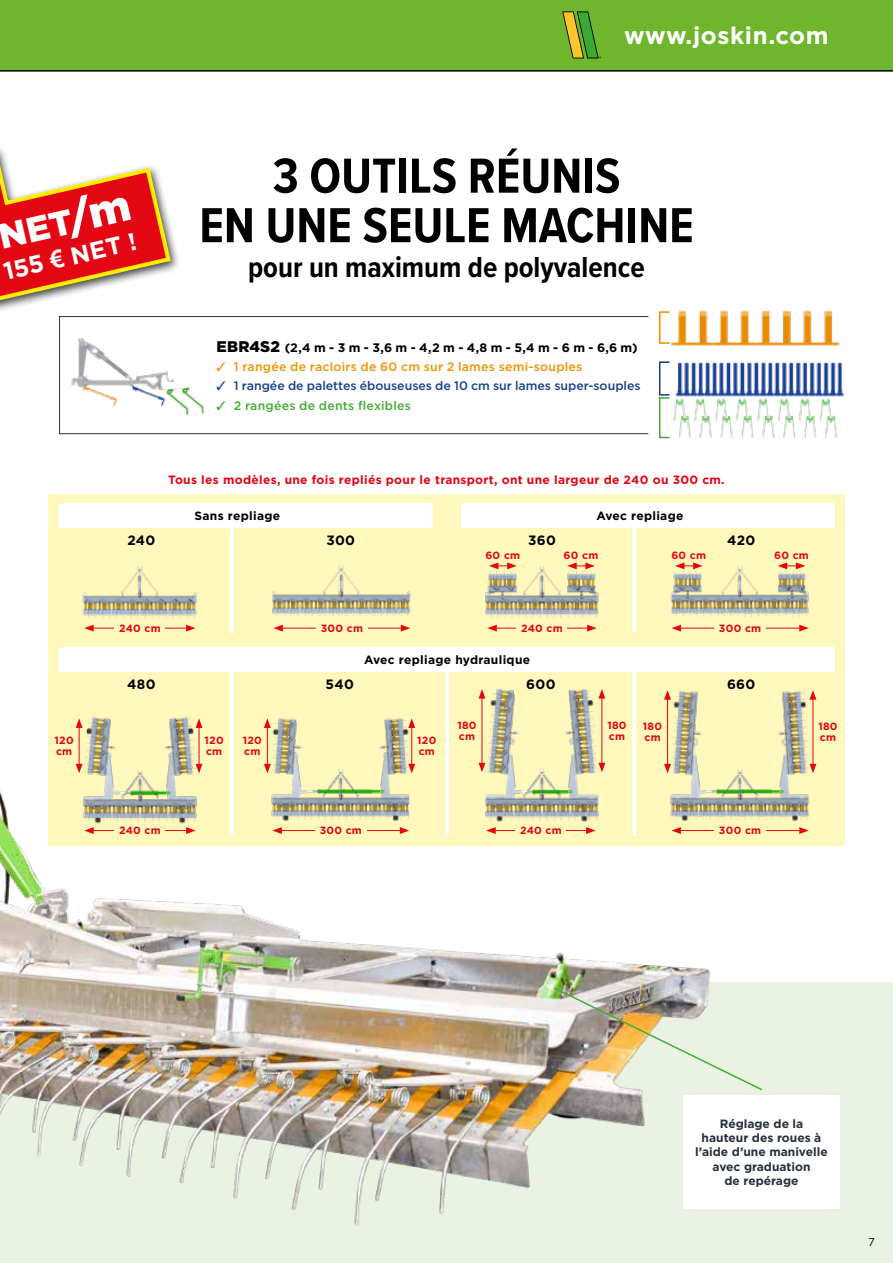
<style>
.page{position:relative;width:893px;height:1263px;background:#fff}
.page>*{position:absolute;margin:0;border:0;box-sizing:border-box;transform-origin:0 0}
.t1{font:700 51px/49.5px "Proxima Nova Cond";color:#000;text-align:center}
.t2{font:900 35.1px "Gotham";color:#fff}
.t3{font:700 30px "Proxima Nova Cond";color:#000}
.t4{font:700 24.45px "Gotham";color:#fff}
.t5{font:700 24px "Gotham";letter-spacing:.025em;color:#fff}
.t6{font:700 13.5px "Gotham";letter-spacing:.025em;color:#000}
.t7{font:500 12.3px "Gotham";color:#17428b}
.t8{font:500 12.3px "Gotham";letter-spacing:.015em;color:#f39200}
.t9{font:700 12.3px "Gotham";color:#000}
.t10{font:500 12.3px "Gotham";letter-spacing:.015em;color:#45ac34}
.t11{font:700 12px "Gotham";letter-spacing:.025em;color:#e30613}
.t12{font:700 12px/14.4px "Gotham";color:#27313c;text-align:center}
.t13{font:700 12px "Gotham";letter-spacing:.025em;color:#000}
.t14{font:11.25px "Gotham";color:#000}
.t15{font:700 10.5px/10.5px "Gotham";letter-spacing:.025em;color:#e30613}
.s1{font-size:43.05px}
.s2{font-family:"Arial"}
.s3{font-weight:900;font-size:15.45px}
</style>
<div class="page">
<div style="left:0;top:982px;width:893px;height:281px;background:#eaf3e3"></div>
<div style="left:48px;top:494px;width:797px;height:351px;background:#fff8bd"></div>
<img style="left:485px;top:689px;width:109px;height:45px">
<img style="left:668px;top:690px;width:144px;height:131px">
<img style="left:78px;top:716px;width:121px;height:18px">
<img style="left:485px;top:566px;width:114px;height:52px">
<img style="left:670px;top:566px;width:139px;height:51px">
<img style="left:0;top:734px;width:730px;height:492px">
<div style="left:659px;top:311px;width:11px;height:33px;border:2px solid #f39200"></div>
<div style="left:659px;top:361px;width:11px;height:35px;border:2px solid #17428b"></div>
<div style="left:659px;top:397px;width:11px;height:41px;border:2px solid #45ac34"></div>
<div style="left:59px;top:316px;width:590px;height:118px;border:1px solid #27313c"></div>
<img style="left:667px;top:310px;width:177px;height:129px">
<img style="left:71px;top:348px;width:134px;height:67px">
<img style="left:82px;top:566px;width:115px;height:52px">
<img style="left:272px;top:565px;width:139px;height:52px">
<svg style="left:230px;top:528px;width:4px;height:106px"></svg>
<svg style="left:230px;top:671px;width:4px;height:165px"></svg>
<svg style="left:632px;top:528px;width:4px;height:106px"></svg>
<svg style="left:632px;top:671px;width:4px;height:165px"></svg>
<svg style="left:445px;top:671px;width:4px;height:165px"></svg>
<hr style="left:91px;top:628px;width:97px;height:1px;background:#e30613">
<svg style="left:84px;top:625px;width:10px;height:7px"></svg>
<svg style="left:186px;top:625px;width:10px;height:7px"></svg>
<hr style="left:79px;top:725px;width:1px;height:41px;background:#e30613">
<svg style="left:76px;top:718px;width:7px;height:10px"></svg>
<svg style="left:76px;top:764px;width:7px;height:9px"></svg>
<hr style="left:482px;top:696px;width:1px;height:69px;background:#e30613">
<svg style="left:478px;top:689px;width:7px;height:10px"></svg>
<svg style="left:478px;top:763px;width:7px;height:9px"></svg>
<hr style="left:667px;top:697px;width:1px;height:69px;background:#e30613">
<svg style="left:664px;top:690px;width:7px;height:10px"></svg>
<svg style="left:664px;top:764px;width:7px;height:9px"></svg>
<hr style="left:199px;top:725px;width:1px;height:41px;background:#e30613">
<svg style="left:196px;top:718px;width:6px;height:10px"></svg>
<svg style="left:196px;top:764px;width:6px;height:9px"></svg>
<hr style="left:601px;top:696px;width:1px;height:69px;background:#e30613">
<svg style="left:598px;top:689px;width:7px;height:10px"></svg>
<svg style="left:598px;top:763px;width:7px;height:9px"></svg>
<hr style="left:813px;top:697px;width:1px;height:69px;background:#e30613">
<svg style="left:809px;top:690px;width:7px;height:10px"></svg>
<svg style="left:809px;top:764px;width:7px;height:9px"></svg>
<hr style="left:91px;top:830px;width:97px;height:1px;background:#e30613">
<svg style="left:84px;top:827px;width:10px;height:7px"></svg>
<svg style="left:186px;top:827px;width:10px;height:7px"></svg>
<hr style="left:494px;top:628px;width:96px;height:1px;background:#e30613">
<svg style="left:487px;top:625px;width:10px;height:7px"></svg>
<svg style="left:587px;top:625px;width:10px;height:7px"></svg>
<hr style="left:493px;top:830px;width:95px;height:1px;background:#e30613">
<svg style="left:486px;top:827px;width:10px;height:7px"></svg>
<svg style="left:586px;top:827px;width:10px;height:7px"></svg>
<svg style="left:489px;top:562px;width:28px;height:7px"></svg>
<svg style="left:675px;top:562px;width:28px;height:7px"></svg>
<svg style="left:567px;top:562px;width:28px;height:7px"></svg>
<svg style="left:778px;top:562px;width:27px;height:7px"></svg>
<hr style="left:280px;top:628px;width:123px;height:1px;background:#e30613">
<svg style="left:273px;top:625px;width:10px;height:7px"></svg>
<svg style="left:401px;top:625px;width:9px;height:7px"></svg>
<hr style="left:279px;top:830px;width:123px;height:1px;background:#e30613">
<svg style="left:272px;top:827px;width:10px;height:7px"></svg>
<svg style="left:400px;top:827px;width:9px;height:7px"></svg>
<hr style="left:678px;top:628px;width:124px;height:1px;background:#e30613">
<svg style="left:671px;top:625px;width:10px;height:7px"></svg>
<svg style="left:799px;top:625px;width:10px;height:7px"></svg>
<hr style="left:678px;top:830px;width:124px;height:1px;background:#e30613">
<svg style="left:671px;top:827px;width:10px;height:7px"></svg>
<svg style="left:799px;top:827px;width:10px;height:7px"></svg>
<div style="left:115px;top:623px;width:50px;height:11px;background:#fff8bd"></div>
<div style="left:115px;top:825px;width:50px;height:11px;background:#fff8bd"></div>
<div style="left:517px;top:623px;width:50px;height:11px;background:#fff8bd"></div>
<div style="left:516px;top:825px;width:50px;height:11px;background:#fff8bd"></div>
<div style="left:514px;top:675px;width:54px;height:18px;background:#fff8bd"></div>
<div style="left:714px;top:675px;width:54px;height:18px;background:#fff8bd"></div>
<div style="left:59px;top:504px;width:373px;height:24px;background:#fff"></div>
<div style="left:59px;top:647px;width:776px;height:24px;background:#fff"></div>
<div style="left:462px;top:504px;width:373px;height:24px;background:#fff"></div>
<div style="left:316px;top:623px;width:52px;height:11px;background:#fff8bd"></div>
<div style="left:315px;top:825px;width:51px;height:11px;background:#fff8bd"></div>
<div style="left:714px;top:623px;width:52px;height:11px;background:#fff8bd"></div>
<div style="left:714px;top:825px;width:52px;height:11px;background:#fff8bd"></div>
<img style="left:265px;top:718px;width:151px;height:108px">
<div style="left:683px;top:1095px;width:157px;height:114px;background:#fff"></div>
<img style="left:552px;top:986px;width:210px;height:106px">
<div style="left:0;top:144px;width:181px;height:204px;background:#000;opacity:.75"></div>
<svg style="left:0;top:146px;width:173px;height:193px"></svg>
<div style="left:0;top:0;width:893px;height:72px;background:#70b62c"></div>
<svg style="left:562px;top:11px;width:39px;height:47px;background:#78a228"></svg>
<h3 class="t5" style="left:624px;top:21px;width:206px">www.joskin.com</h3>
<h2 class="t2" style="left:-5px;top:217px;width:136px;rotate:-13deg">NET<span class="s1">/m</span></h2>
<h3 class="t4" style="left:1px;top:258px;width:138px;rotate:-13deg">155 <span class="s2">€</span> NET !</h3>
<h1 class="t1" style="left:199px;top:150px;width:496px">3 OUTILS RÉUNIS<br>EN UNE SEULE MACHINE</h1>
<h3 class="t3" style="left:248px;top:245px;width:398px">pour un maximum de polyvalence</h3>
<p class="t9" style="left:216px;top:340px;width:423px"><span class="s3">EBR4S2</span> (2,4 m - 3 m - 3,6 m - 4,2 m - 4,8 m - 5,4 m - 6 m - 6,6 m)</p>
<p class="t8" style="left:216px;top:360px;width:367px">✓ 1 rangée de racloirs de 60 cm sur 2 lames semi-souples</p>
<p class="t7" style="left:216px;top:379px;width:426px">✓ 1 rangée de palettes ébouseuses de 10 cm sur lames super-souples</p>
<p class="t10" style="left:216px;top:398px;width:196px">✓ 2 rangées de dents flexibles</p>
<p class="t6" style="left:127px;top:533px;width:30px">240</p>
<p class="t11" style="left:168px;top:473px;width:558px">Tous les modèles, une fois repliés pour le transport, ont une largeur de 240 ou 300 cm.</p>
<p class="t13" style="left:195px;top:509px;width:87px">Sans repliage</p>
<p class="t6" style="left:326px;top:533px;width:30px">300</p>
<p class="t15" style="left:485px;top:550px;width:36px">60 cm</p>
<p class="t6" style="left:528px;top:533px;width:29px">360</p>
<p class="t13" style="left:596px;top:509px;width:88px">Avec repliage</p>
<p class="t6" style="left:727px;top:533px;width:30px">420</p>
<p class="t15" style="left:564px;top:550px;width:36px">60 cm</p>
<p class="t15" style="left:671px;top:550px;width:36px">60 cm</p>
<p class="t15" style="left:774px;top:550px;width:36px">60 cm</p>
<p class="t15" style="left:55px;top:735px;width:21px">120 cm</p>
<p class="t15" style="left:119px;top:623px;width:43px">240 cm</p>
<p class="t6" style="left:127px;top:677px;width:30px">480</p>
<p class="t15" style="left:205px;top:735px;width:21px">120 cm</p>
<p class="t15" style="left:321px;top:623px;width:44px">300 cm</p>
<p class="t15" style="left:521px;top:623px;width:43px">240 cm</p>
<p class="t15" style="left:719px;top:623px;width:44px">300 cm</p>
<p class="t13" style="left:364px;top:653px;width:167px">Avec repliage hydraulique</p>
<p class="t6" style="left:326px;top:677px;width:30px">540</p>
<p class="t6" style="left:526px;top:677px;width:31px">600</p>
<p class="t6" style="left:727px;top:677px;width:30px">660</p>
<p class="t15" style="left:607px;top:720px;width:21px">180 cm</p>
<p class="t15" style="left:818px;top:721px;width:21px">180</p>
<p class="t15" style="left:457px;top:720px;width:21px">180 cm</p>
<p class="t15" style="left:643px;top:721px;width:21px">180</p>
<p class="t15" style="left:417px;top:735px;width:21px">120</p>
<p class="t15" style="left:820px;top:731px;width:18px">cm</p>
<p class="t15" style="left:419px;top:746px;width:18px">cm</p>
<p class="t15" style="left:243px;top:735px;width:21px">120</p>
<p class="t15" style="left:644px;top:732px;width:18px">cm</p>
<p class="t15" style="left:244px;top:746px;width:18px">cm</p>
<p class="t15" style="left:119px;top:825px;width:43px">240 cm</p>
<p class="t15" style="left:320px;top:825px;width:44px">300 cm</p>
<p class="t15" style="left:520px;top:825px;width:43px">240 cm</p>
<p class="t15" style="left:719px;top:825px;width:44px">300 cm</p>
<p class="t12" style="left:695px;top:1116px;width:134px">Réglage de la hauteur des roues à l’aide d’une manivelle avec graduation<br>de repérage</p>
<p class="t14" style="left:868px;top:1235px;width:8px">7</p>
</div>
